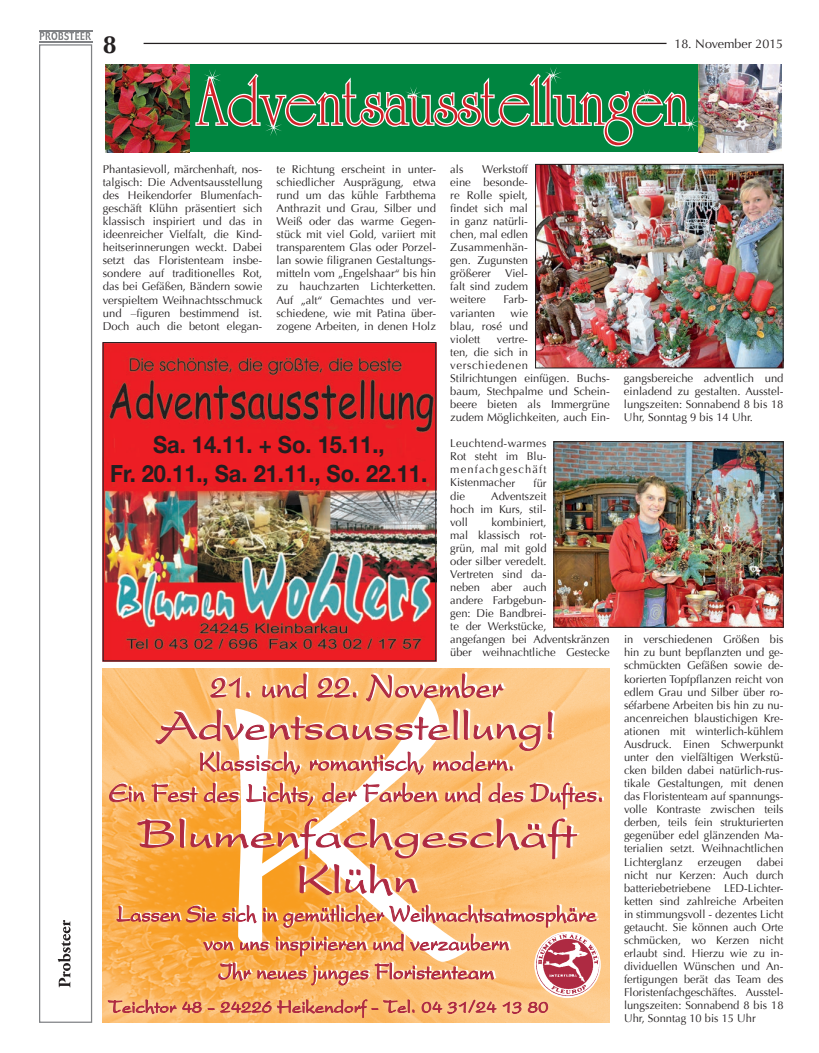
<style>
.page{position:relative;width:819px;height:1053px;background:#fff}
.page>*{position:absolute;margin:0;border:0;box-sizing:border-box;transform-origin:0 0}
.t1{font:375px "Present";color:#fff}
.t2{font:68.75px "AG University";color:#d1232a;scale:.94 1}
.t3{font:43.75px "Present";color:#ae2a42;scale:1.06 1}
.t4{font:42.12px/45.4px "Present";color:#ae2a42;text-align:center;scale:1.2 1}
.t5{font:35px "Present";color:#ae2a42;scale:.87 1}
.t6{font:27.5px/31.2px "Present";color:#ae2a42;text-align:center;scale:.87 1}
.t7{font:700 25px "Optima";color:#231f20}
.t8{font:23.75px/28.8px "Present";color:#ae2a42;text-align:center;scale:.87 1}
.t9{font:700 23.75px/28.5px "Helvetica Neue";color:#231f20;text-align:center;scale:.92 1}
.t10{font:18.75px "Present";color:#ae2a42}
.t11{font:12.5px "Optima";color:#231f20}
.t12{font:11.25px/13px "Optima";color:#231f20;text-align:justify}
</style>
<div class="page">
<hr style="left:144px;top:43px;width:522px;height:1px;background:#231f20">
<img style="left:105px;top:344px;width:329px;height:315px">
<div style="left:103px;top:342px;width:333px;height:319px;border:1px solid #231f20"></div>
<div style="left:103px;top:992px;width:453px;height:30px;background:#fff;opacity:.75"></div>
<svg style="left:108px;top:999px;width:306px;height:20px;background:#eba16a"></svg>
<svg style="left:421px;top:999px;width:75px;height:15px"></svg>
<svg style="left:502px;top:1001px;width:19px;height:13px"></svg>
<svg style="left:527px;top:1001px;width:21px;height:11px"></svg>
<img style="left:535px;top:992px;width:65px;height:4px">
<div style="left:103px;top:668px;width:506px;height:324px;background:#fff;opacity:.75"></div>
<svg style="left:109px;top:783px;width:36px;height:19px"></svg>
<svg style="left:151px;top:673px;width:451px;height:137px;background:#f3b67c"></svg>
<svg style="left:137px;top:818px;width:440px;height:78px;background:#f4ac60"></svg>
<svg style="left:116px;top:904px;width:480px;height:83px;background:#eea668"></svg>
<div style="left:39px;top:44px;width:53px;height:978px;border:1px solid #808285"></div>
<svg style="left:58px;top:920px;width:13px;height:67px"></svg>
<svg style="left:40px;top:32px;width:51px;height:8px"></svg>
<hr style="left:39px;top:30px;width:53px;height:1px;background:#808285">
<hr style="left:39px;top:41px;width:53px;height:1px;background:#808285">
<div style="left:105px;top:64px;width:676px;height:88px;background:#008540"></div>
<svg style="left:195px;top:67px;width:503px;height:80px"></svg>
<img style="left:105px;top:64px;width:84px;height:88px">
<img style="left:698px;top:64px;width:83px;height:88px">
<img style="left:537px;top:166px;width:244px;height:200px">
<div style="left:535px;top:164px;width:248px;height:204px;border:1px solid #231f20"></div>
<img style="left:555px;top:443px;width:226px;height:182px">
<div style="left:553px;top:441px;width:230px;height:186px;border:1px solid #231f20"></div>
<p class="t7" style="left:103px;top:30px;width:15px">8</p>
<p class="t11" style="left:674px;top:36px;width:110px">18. November 2015</p>
<p class="t2" style="left:196px;top:66px;width:526px">Adventsausstellungen</p>
<p class="t12" style="left:276px;top:163px;width:161px">te Richtung erscheint in unter&shy;schiedlicher Ausprägung, etwa rund um das kühle Farbthema Anthrazit und Grau, Silber und Weiß oder das warme Gegen&shy;stück mit viel Gold, variiert mit transparentem Glas oder Porzel&shy;lan sowie filigranen Gestaltungs&shy;mitteln vom „Engelshaar“ bis hin zu hauchzarten Lichterketten.<br>Auf „alt“ Gemachtes und ver&shy;schiedene, wie mit Patina über&shy;zogene Arbeiten, in denen Holz</p>
<p class="t12" style="left:450px;top:163px;width:15px">als</p>
<p class="t12" style="left:450px;top:163px;width:79px;text-indent:32px">Werkstoff eine besonde&shy;re Rolle spielt, findet sich mal in ganz natürli&shy;chen, mal edlen Zusammenhän&shy;gen. Zugunsten größerer</p>
<p class="t12" style="left:103px;top:163px;width:161px">Phantasievoll, märchenhaft, nos&shy;talgisch: Die Adventsausstellung des Heikendorfer Blumenfach&shy;geschäft Klühn präsentiert sich klassisch inspiriert und das in ideenreicher Vielfalt, die Kind&shy;heitserinnerungen weckt. Dabei setzt das Floristenteam insbe&shy;sondere auf traditionelles Rot, das bei Gefäßen, Bändern sowie verspieltem Weihnachtsschmuck und –figuren bestimmend ist.<br>Doch auch die betont elegan-</p>
<p class="t12" style="left:450px;top:267px;width:79px;text-indent:55px">Viel&shy;falt sind zudem weitere</p>
<p class="t12" style="left:503px;top:293px;width:26px">Farb-</p>
<p class="t12" style="left:450px;top:306px;width:46px">varianten</p>
<p class="t12" style="left:450px;top:306px;width:79px;text-indent:60px">wie blau, rosé und violett</p>
<p class="t12" style="left:450px;top:332px;width:161px;text-align:left;text-indent:47px">vertre-<br>ten, die sich in<br>verschiedenen<br>Stilrichtungen einfügen. Buchs&shy;baum, Stechpalme und Schein&shy;beere bieten als Immergrüne zudem Möglichkeiten, auch Ein-</p>
<p class="t12" style="left:624px;top:372px;width:161px">gangsbereiche adventlich und einladend zu gestalten. Ausstel&shy;lungszeiten: Sonnabend 8 bis 18<br>Uhr, Sonntag 9 bis 14 Uhr.</p>
<p class="t9" style="left:110px;top:430px;width:346px">Sa. 14.11. + So. 15.11.,<br>Fr. 20.11., Sa. 21.11., So. 22.11.</p>
<p class="t12" style="left:450px;top:437px;width:98px">Leuchtend-warmes Rot steht im Blu&shy;menfachgeschäft Kistenmacher</p>
<p class="t12" style="left:533px;top:476px;width:14px">für</p>
<p class="t12" style="left:450px;top:489px;width:98px;text-indent:41px">Adventszeit hoch im Kurs, stil&shy;voll</p>
<p class="t12" style="left:450px;top:489px;width:16px">die</p>
<p class="t12" style="left:450px;top:515px;width:161px;text-align:left;text-indent:41px">kombiniert,<br>mal klassisch rot-<br>grün, mal mit gold<br>oder silber veredelt.<br>Vertreten sind da-<br>neben aber auch<br>andere Farbgebun-<br>gen: Die Bandbrei-<br>te der Werkstücke,<br>angefangen bei Adventskränzen über weihnachtliche Gestecke</p>
<p class="t5" style="left:210px;top:666px;width:338px">21. und 22. November</p>
<p class="t3" style="left:156px;top:701px;width:378px">Adventsausstellung!</p>
<p class="t6" style="left:109px;top:746px;width:570px">Klassisch, romantisch, modern.<br>Ein Fest des Lichts, der Farben und des Duftes.</p>
<p class="t4" style="left:137px;top:811px;width:367px">Blumenfachgeschäft<br>Klühn</p>
<p class="t8" style="left:116px;top:899px;width:553px">Lassen Sie sich in gemütlicher Weihnachtsatmosphäre von uns inspirieren und verzaubern<br>Ihr neues junges Floristenteam</p>
<p class="t1" style="left:197px;top:617px;width:272px">K</p>
<p class="t10" style="left:108px;top:995px;width:441px">Teichtor 48 - 24226 Heikendorf - Tel. 04 31/24 13 80</p>
<p class="t12" style="left:624px;top:633px;width:161px">in verschiedenen Größen bis hin zu bunt bepflanzten und ge&shy;schmückten Gefäßen sowie de&shy;korierten Topfpflanzen reicht von edlem Grau und Silber über ro&shy;séfarbene Arbeiten bis hin zu nu&shy;ancenreichen blaustichigen Kre&shy;ationen mit winterlich-kühlem Ausdruck. Einen Schwerpunkt unter den vielfältigen Werkstü&shy;cken bilden dabei natürlich-rus&shy;tikale Gestaltungen, mit denen das Floristenteam auf spannungs&shy;volle Kontraste zwischen teils derben, teils fein strukturierten gegenüber edel glänzenden Ma&shy;terialien setzt. Weihnachtlichen Lichterglanz</p>
<p class="t12" style="left:624px;top:855px;width:161px;text-indent:133px">dabei nicht nur Kerzen: Auch durch batteriebetriebene LED-Lichter&shy;ketten sind zahlreiche Arbeiten in stimmungsvoll - dezentes Licht getaucht. Sie können auch Orte schmücken, wo Kerzen nicht erlaubt sind. Hierzu wie zu in&shy;dividuellen Wünschen und An&shy;fertigungen berät das Team des Floristenfachgeschäftes. Ausstel&shy;lungszeiten: Sonnabend 8 bis 18<br>Uhr, Sonntag 10 bis 15 Uhr</p>
<p class="t12" style="left:697px;top:855px;width:45px">erzeugen</p>
</div>
